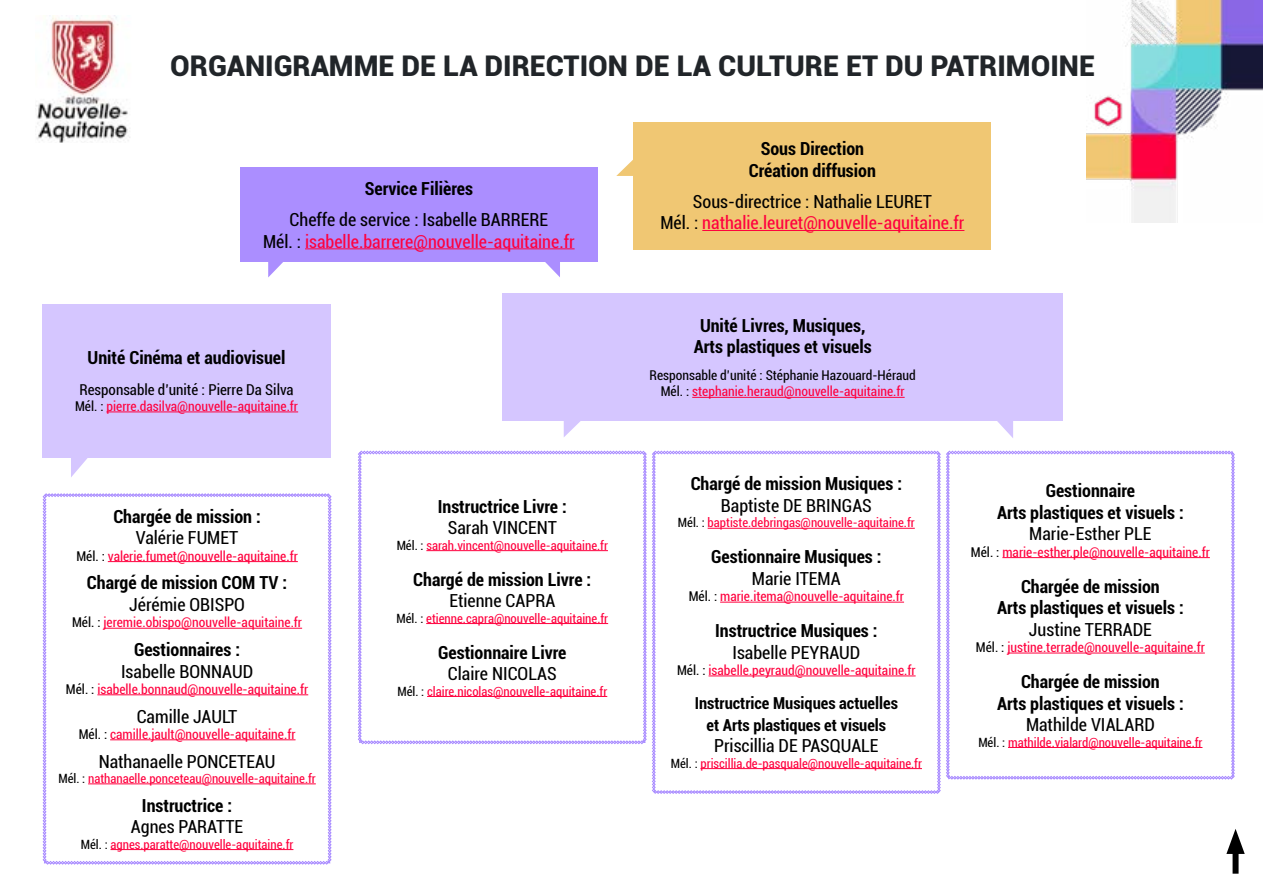
<style>
.page{position:relative;width:1263px;height:893px;background:#fff}
.page>*{position:absolute;margin:0;border:0;box-sizing:border-box;transform-origin:0 0}
.t1{font:900 28.5px "Roboto";color:#212529}
.t2{font:700 condensed 18px/21.6px "Roboto";color:#000;text-align:center}
.t3{font:condensed 18px "Roboto";color:#000}
.t4{font:condensed 18px/21.6px "Roboto";color:#ff003e;text-align:center}
.t5{font:700 condensed 16.5px/21.6px "Roboto";color:#000;text-align:center}
.t6{font:condensed 15px "Roboto";color:#000}
.t7{font:condensed 13.5px "Roboto";color:#ff003e}
.t8{font:condensed 13.5px/16.2px "Roboto";color:#000;text-align:center}
.t9{font:condensed 12.75px "Roboto";color:#ff003e}
.s1{color:#000}
.s2{color:#ff003e}
</style>
<div class="page">
<img style="left:1086px;top:0;width:177px;height:223px">
<img style="left:36px;top:16px;width:94px;height:126px">
<div style="left:1232px;top:843px;width:6px;height:28px;background:#000"></div>
<svg style="left:1226px;top:829px;width:19px;height:25px"></svg>
<div style="left:634px;top:122px;width:357px;height:127px;background:#f0c773"></div>
<hr style="left:702px;top:230px;width:262px;height:1px;background:#ff003e">
<svg style="left:616px;top:158px;width:18px;height:18px"></svg>
<svg style="left:358px;top:451px;width:288px;height:293px"></svg>
<div style="left:43px;top:304px;width:288px;height:153px;background:#d5c6ff"></div>
<hr style="left:106px;top:412px;width:192px;height:1px;background:#ff003e">
<svg style="left:71px;top:457px;width:18px;height:20px"></svg>
<svg style="left:43px;top:493px;width:288px;height:371px"></svg>
<svg style="left:652px;top:451px;width:288px;height:343px"></svg>
<div style="left:502px;top:293px;width:561px;height:128px;background:#d5c6ff"></div>
<hr style="left:692px;top:397px;width:213px;height:1px;background:#ff003e">
<svg style="left:564px;top:421px;width:17px;height:16px"></svg>
<svg style="left:997px;top:421px;width:16px;height:17px"></svg>
<svg style="left:946px;top:451px;width:289px;height:328px"></svg>
<div style="left:240px;top:167px;width:357px;height:95px;background:#ab8eff"></div>
<hr style="left:305px;top:248px;width:270px;height:1px;background:#ff003e">
<svg style="left:268px;top:262px;width:15px;height:15px"></svg>
<svg style="left:545px;top:262px;width:15px;height:15px"></svg>
<h1 class="t1" style="left:170px;top:45px;width:926px">ORGANIGRAMME DE LA DIRECTION DE LA CULTURE ET DU PATRIMOINE</h1>
<p class="t2" style="left:365px;top:177px;width:110px">Service Filières</p>
<p class="t4" style="left:263px;top:208px;width:313px"><span class="s1">Cheffe de service : Isabelle BARRERE<br>Mél. :</span> isabelle.barrere@nouvelle-aquitaine.fr</p>
<p class="t2" style="left:88px;top:346px;width:199px">Unité Cinéma et audiovisuel</p>
<p class="t6" style="left:79px;top:379px;width:216px">Responsable d’unité : Pierre Da Silva</p>
<p class="t7" style="left:75px;top:397px;width:225px"><span class="s1">Mél. :</span> pierre.dasilva@nouvelle-aquitaine.fr</p>
<p class="t2" style="left:113px;top:505px;width:149px">Chargée de mission :</p>
<p class="t3" style="left:136px;top:525px;width:104px">Valérie FUMET</p>
<p class="t7" style="left:76px;top:546px;width:223px"><span class="s1">Mél. :</span> valerie.fumet@nouvelle-aquitaine.fr</p>
<p class="t2" style="left:87px;top:571px;width:202px">Chargé de mission COM TV :</p>
<p class="t3" style="left:129px;top:592px;width:117px">Jérémie OBISPO</p>
<p class="t7" style="left:72px;top:613px;width:232px"><span class="s1">Mél. :</span> jeremie.obispo@nouvelle-aquitaine.fr</p>
<p class="t2" style="left:134px;top:638px;width:108px">Gestionnaires :</p>
<p class="t3" style="left:121px;top:659px;width:134px">Isabelle BONNAUD</p>
<p class="t7" style="left:66px;top:680px;width:244px"><span class="s1">Mél. :</span> isabelle.bonnaud@nouvelle-aquitaine.fr</p>
<p class="t3" style="left:137px;top:704px;width:102px">Camille JAULT</p>
<p class="t7" style="left:79px;top:725px;width:218px"><span class="s1">Mél. :</span> camille.jault@nouvelle-aquitaine.fr</p>
<p class="t3" style="left:99px;top:749px;width:178px">Nathanaelle PONCETEAU</p>
<p class="t9" style="left:58px;top:769px;width:259px"><span class="s1">Mél. :</span> nathanaelle.ponceteau@nouvelle-aquitaine.fr</p>
<p class="t2" style="left:142px;top:794px;width:92px">Instructrice :</p>
<p class="t3" style="left:131px;top:814px;width:114px">Agnes PARATTE</p>
<p class="t9" style="left:81px;top:835px;width:214px"><span class="s1">Mél. :</span> agnes.paratte@nouvelle-aquitaine.fr</p>
<p class="t2" style="left:438px;top:495px;width:131px">Instructrice Livre :</p>
<p class="t3" style="left:448px;top:515px;width:111px">Sarah VINCENT</p>
<p class="t9" style="left:397px;top:536px;width:213px"><span class="s1">Mél. :</span> sarah.vincent@nouvelle-aquitaine.fr</p>
<p class="t2" style="left:413px;top:568px;width:180px">Chargé de mission Livre :</p>
<p class="t3" style="left:449px;top:588px;width:107px">Etienne CAPRA</p>
<p class="t9" style="left:396px;top:609px;width:213px"><span class="s1">Mél. :</span> etienne.capra@nouvelle-aquitaine.fr</p>
<p class="t2" style="left:438px;top:641px;width:130px">Gestionnaire Livre</p>
<p class="t3" style="left:448px;top:661px;width:110px">Claire NICOLAS</p>
<p class="t9" style="left:397px;top:682px;width:211px"><span class="s1">Mél. :</span> claire.nicolas@nouvelle-aquitaine.fr</p>
<p class="t2" style="left:749px;top:137px;width:128px">Sous Direction<br>Création diffusion</p>
<p class="t4" style="left:660px;top:190px;width:306px"><span class="s1">Sous-directrice : Nathalie LEURET<br>Mél. :</span> nathalie.leuret@nouvelle-aquitaine.fr</p>
<p class="t2" style="left:694px;top:314px;width:180px">Unité Livres, Musiques,<br>Arts plastiques et visuels</p>
<p class="t8" style="left:650px;top:367px;width:268px">Responsable d’unité : Stéphanie Hazouard-Héraud<br>Mél. : <span class="s2">stephanie.heraud@nouvelle-aquitaine.fr</span></p>
<p class="t2" style="left:691px;top:473px;width:213px">Chargé de mission Musiques :</p>
<p class="t3" style="left:721px;top:493px;width:152px">Baptiste DE BRINGAS</p>
<p class="t9" style="left:678px;top:514px;width:238px"><span class="s1">Mél. :</span> baptiste.debringas@nouvelle-aquitaine.fr</p>
<p class="t2" style="left:711px;top:545px;width:172px">Gestionnaire Musiques :</p>
<p class="t3" style="left:752px;top:566px;width:90px">Marie ITEMA</p>
<p class="t7" style="left:689px;top:587px;width:217px"><span class="s1">Mél. :</span> marie.itema@nouvelle-aquitaine.fr</p>
<p class="t2" style="left:715px;top:619px;width:164px">Instructrice Musiques :</p>
<p class="t3" style="left:732px;top:640px;width:129px">Isabelle PEYRAUD</p>
<p class="t7" style="left:677px;top:661px;width:240px"><span class="s1">Mél. :</span> isabelle.peyraud@nouvelle-aquitaine.fr</p>
<p class="t5" style="left:695px;top:692px;width:205px">Instructrice Musiques actuelles et Arts plastiques et visuels</p>
<p class="t3" style="left:714px;top:733px;width:166px">Priscillia DE PASQUALE</p>
<p class="t9" style="left:671px;top:754px;width:253px"><span class="s1">Mél. :</span> priscillia.de-pasquale@nouvelle-aquitaine.fr</p>
<p class="t2" style="left:997px;top:479px;width:188px">Gestionnaire<br>Arts plastiques et visuels :</p>
<p class="t3" style="left:1029px;top:521px;width:124px">Marie-Esther PLE</p>
<p class="t7" style="left:971px;top:542px;width:240px"><span class="s1">Mél. :</span> marie-esther.ple@nouvelle-aquitaine.fr</p>
<p class="t2" style="left:997px;top:575px;width:188px">Chargée de mission<br>Arts plastiques et visuels :</p>
<p class="t3" style="left:1029px;top:617px;width:124px">Justine TERRADE</p>
<p class="t7" style="left:976px;top:638px;width:230px"><span class="s1">Mél. :</span> justine.terrade@nouvelle-aquitaine.fr</p>
<p class="t2" style="left:997px;top:670px;width:188px">Chargée de mission<br>Arts plastiques et visuels :</p>
<p class="t3" style="left:1026px;top:712px;width:130px">Mathilde VIALARD</p>
<p class="t9" style="left:978px;top:733px;width:226px"><span class="s1">Mél. :</span> mathilde.vialard@nouvelle-aquitaine.fr</p>
</div>
